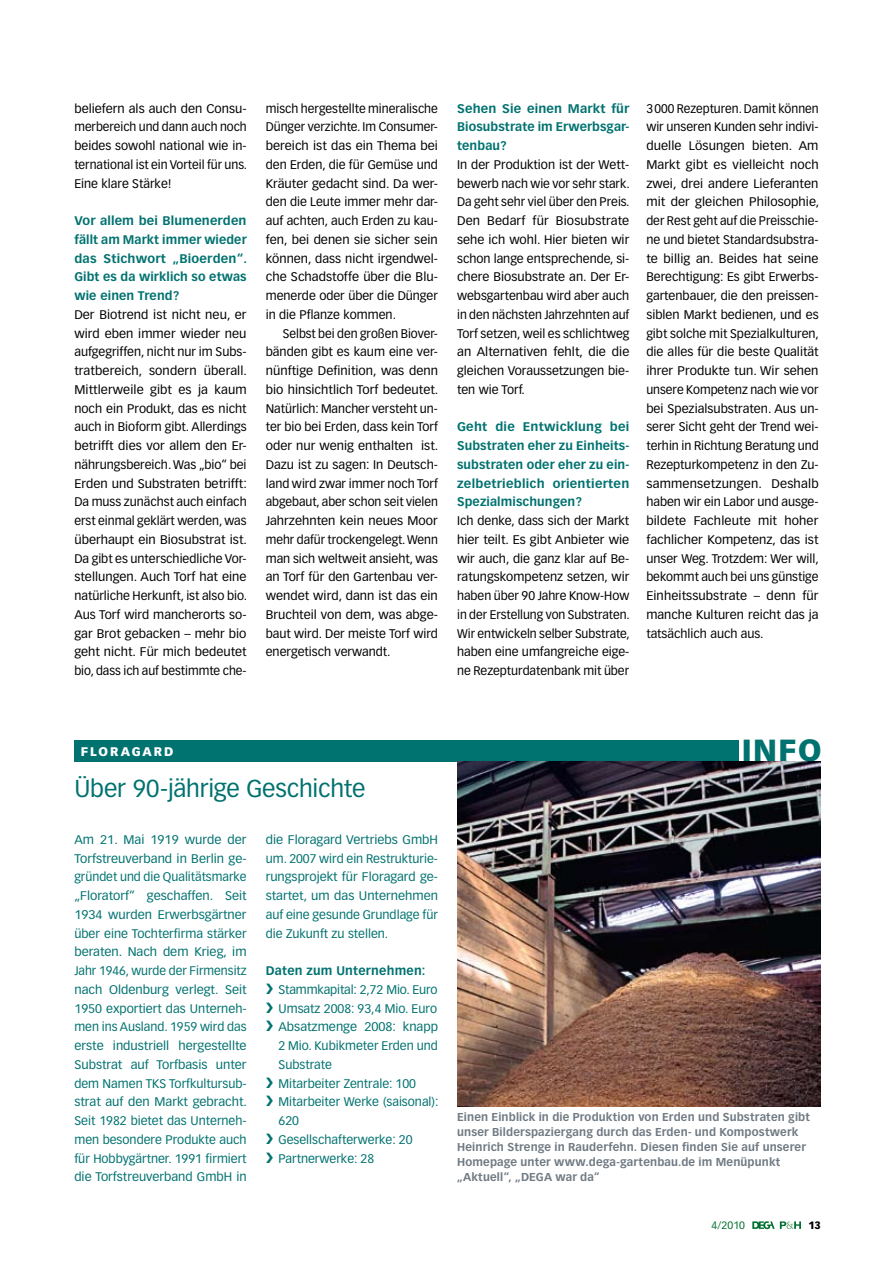
<style>
.page{position:relative;width:893px;height:1263px;background:#fff}
.page>*{position:absolute;margin:0;border:0;box-sizing:border-box;transform-origin:0 0}
.t1{font:900 30px "Vectora LT Std";color:#007270}
.t2{font:24px "Vectora LT Std";letter-spacing:-.01em;color:#007270}
.t3{font:12.3px/18.8px "Vectora LT Std";color:#000;text-align:justify}
.t4{font:12.3px/18.8px "Vectora LT Std";color:#007270;text-align:justify}
.t5{font:700 12.3px/18.8px "Vectora LT Std";letter-spacing:.01em;color:#007270;text-align:justify}
.t6{font:900 12.3px "Vectora LT Std";letter-spacing:.15em;color:#fff}
.t7{font:700 11.25px/15px "Vectora LT Std";letter-spacing:.015em;color:#707a83}
.t8{font:10.5px "Vectora LT Std";color:#006f30}
.t9{font:900 10.5px "Vectora LT Std";color:#000}
</style>
<div class="page">
<div style="left:74px;top:740px;width:664px;height:22px;background:#007270"></div>
<img style="left:457px;top:762px;width:364px;height:344px">
<svg style="left:752px;top:1221px;width:49px;height:8px"></svg>
<p class="t3" style="left:74px;top:99px;width:174px">beliefern als auch den Consu&shy;merbereich und dann auch noch beides sowohl national wie in&shy;ternational ist ein Vorteil für uns.<br>Eine klare Stärke!</p>
<p class="t5" style="left:74px;top:211px;width:174px">Vor allem bei Blumenerden fällt am Markt immer wieder das Stichwort „Bioerden“.<br>Gibt es da wirklich so etwas wie einen Trend?</p>
<p class="t3" style="left:74px;top:305px;width:174px">Der Biotrend ist nicht neu, er wird eben immer wieder neu aufgegriffen, nicht nur im Subs&shy;tratbereich, sondern überall.<br>Mittlerweile gibt es ja kaum noch ein Produkt, das es nicht auch in Bioform gibt. Allerdings betrifft dies vor allem den Er&shy;nährungsbereich. Was „bio“ bei Erden und Substraten betrifft:<br>Da muss zunächst auch einfach erst einmal geklärt werden, was überhaupt ein Biosubstrat ist.<br>Da gibt es unterschiedliche Vor&shy;stellungen. Auch Torf hat eine natürliche Herkunft, ist also bio.<br>Aus Torf wird mancherorts so&shy;gar Brot gebacken – mehr bio geht nicht. Für mich bedeutet bio, dass ich auf bestimmte che-</p>
<p class="t3" style="left:266px;top:99px;width:174px">misch hergestellte mineralische Dünger verzichte. Im Consumer&shy;bereich ist das ein Thema bei den Erden, die für Gemüse und Kräuter gedacht sind. Da wer&shy;den die Leute immer mehr dar&shy;auf achten, auch Erden zu kau&shy;fen, bei denen sie sicher sein können, dass nicht irgendwel&shy;che Schadstoffe über die Blu&shy;menerde oder über die Dünger in die Pflanze kommen.</p>
<p class="t3" style="left:266px;top:324px;width:174px;text-indent:17px">Selbst bei den großen Biover&shy;bänden gibt es kaum eine ver&shy;nünftige Definition, was denn bio hinsichtlich Torf bedeutet.<br>Natürlich: Mancher versteht un&shy;ter bio bei Erden, dass kein Torf oder nur wenig enthalten ist.<br>Dazu ist zu sagen: In Deutsch&shy;land wird zwar immer noch Torf abgebaut, aber schon seit vielen Jahrzehnten kein neues Moor mehr dafür trockengelegt. Wenn man sich weltweit ansieht, was an Torf für den Gartenbau ver&shy;wendet wird, dann ist das ein Bruchteil von dem, was abge&shy;baut wird. Der meiste Torf wird energetisch verwandt.</p>
<p class="t5" style="left:457px;top:99px;width:174px">Sehen Sie einen Markt für Biosubstrate im Erwerbsgar&shy;tenbau?</p>
<p class="t3" style="left:457px;top:155px;width:174px">In der Produktion ist der Wett&shy;bewerb nach wie vor sehr stark.<br>Da geht sehr viel über den Preis.<br>Den Bedarf für Biosubstrate sehe ich wohl. Hier bieten wir schon lange entsprechende, si&shy;chere Biosubstrate an. Der Er&shy;websgartenbau wird aber auch in den nächsten Jahrzehnten auf Torf setzen, weil es schlichtweg an Alternativen fehlt, die die gleichen Voraussetzungen bie&shy;ten wie Torf.</p>
<p class="t5" style="left:457px;top:417px;width:174px">Geht die Entwicklung bei Substraten eher zu Einheits&shy;substraten oder eher zu ein&shy;zelbetrieblich orientierten Spezialmischungen?</p>
<p class="t3" style="left:457px;top:511px;width:174px">Ich denke, dass sich der Markt hier teilt. Es gibt Anbieter wie wir auch, die ganz klar auf Be&shy;ratungskompetenz setzen, wir haben über 90 Jahre Know-How in der Erstellung von Substraten.<br>Wir entwickeln selber Substrate, haben eine umfangreiche eige&shy;ne Rezepturdatenbank mit über</p>
<p class="t3" style="left:646px;top:99px;width:174px">3000 Rezepturen. Damit können wir unseren Kunden sehr indivi&shy;duelle Lösungen bieten. Am Markt gibt es vielleicht noch zwei, drei andere Lieferanten mit der gleichen Philosophie, der Rest geht auf die Preisschie&shy;ne und bietet Standardsubstra&shy;te billig an. Beides hat seine Berechtigung: Es gibt Erwerbs&shy;gartenbauer, die den preissen&shy;siblen Markt bedienen, und es gibt solche mit Spezialkulturen, die alles für die beste Qualität ihrer Produkte tun. Wir sehen unsere Kompetenz nach wie vor bei Spezialsubstraten. Aus un&shy;serer Sicht geht der Trend wei&shy;terhin in Richtung Beratung und Rezepturkompetenz in den Zu&shy;sammensetzungen. Deshalb haben wir ein Labor und ausge&shy;bildete Fachleute mit hoher fachlicher Kompetenz, das ist unser Weg. Trotzdem: Wer will, bekommt auch bei uns günstige Einheitssubstrate – denn für manche Kulturen reicht das ja tatsächlich auch aus.</p>
<p class="t6" style="left:81px;top:743px;width:93px">FLORAGARD</p>
<h1 class="t1" style="left:742px;top:732px;width:81px">INFO</h1>
<h2 class="t2" style="left:74px;top:775px;width:293px">Über 90-jährige Geschichte</h2>
<p class="t4" style="left:74px;top:830px;width:174px">Am 21. Mai 1919 wurde der Torfstreuverband in Berlin ge&shy;gründet und die Qualitätsmarke „Floratorf“ geschaffen. Seit 1934 wurden Erwerbsgärtner über eine Tochterfirma stärker beraten. Nach dem Krieg, im Jahr 1946, wurde der Firmensitz nach Oldenburg verlegt. Seit 1950 exportiert das Unterneh&shy;men ins Ausland. 1959 wird das erste industriell hergestellte Substrat auf Torfbasis unter dem Namen TKS Torfkultursub&shy;strat auf den Markt gebracht.<br>Seit 1982 bietet das Unterneh&shy;men besondere Produkte auch für Hobbygärtner. 1991 firmiert die Torfstreuverband GmbH in</p>
<p class="t4" style="left:266px;top:830px;width:174px">die Floragard Vertriebs GmbH um. 2007 wird ein Restrukturie&shy;rungsprojekt für Floragard ge&shy;startet, um das Unternehmen auf eine gesunde Grundlage für die Zukunft zu stellen.</p>
<p class="t5" style="left:266px;top:961px;width:161px">Daten zum Unternehmen:</p>
<p class="t4" style="left:279px;top:980px;width:161px;text-align:left">Stammkapital: 2,72 Mio. Euro<br>Umsatz 2008: 93,4 Mio. Euro<br>Absatzmenge 2008: knapp<br>2 Mio. Kubikmeter Erden und<br>Substrate<br>Mitarbeiter Zentrale: 100<br>Mitarbeiter Werke (saisonal):<br>620<br>Gesellschafterwerke: 20<br>Partnerwerke: 28</p>
<p class="t7" style="left:457px;top:1110px;width:354px">Einen Einblick in die Produktion von Erden und Substraten gibt unser Bilderspaziergang durch das Erden- und Kompostwerk Heinrich Strenge in Rauderfehn. Diesen finden Sie auf unserer Homepage unter www.dega-gartenbau.de im Menüpunkt „Aktuell“, „DEGA war da“</p>
<p class="t8" style="left:712px;top:1219px;width:35px">4/2010</p>
<p class="t9" style="left:808px;top:1218px;width:14px">13</p>
</div>
